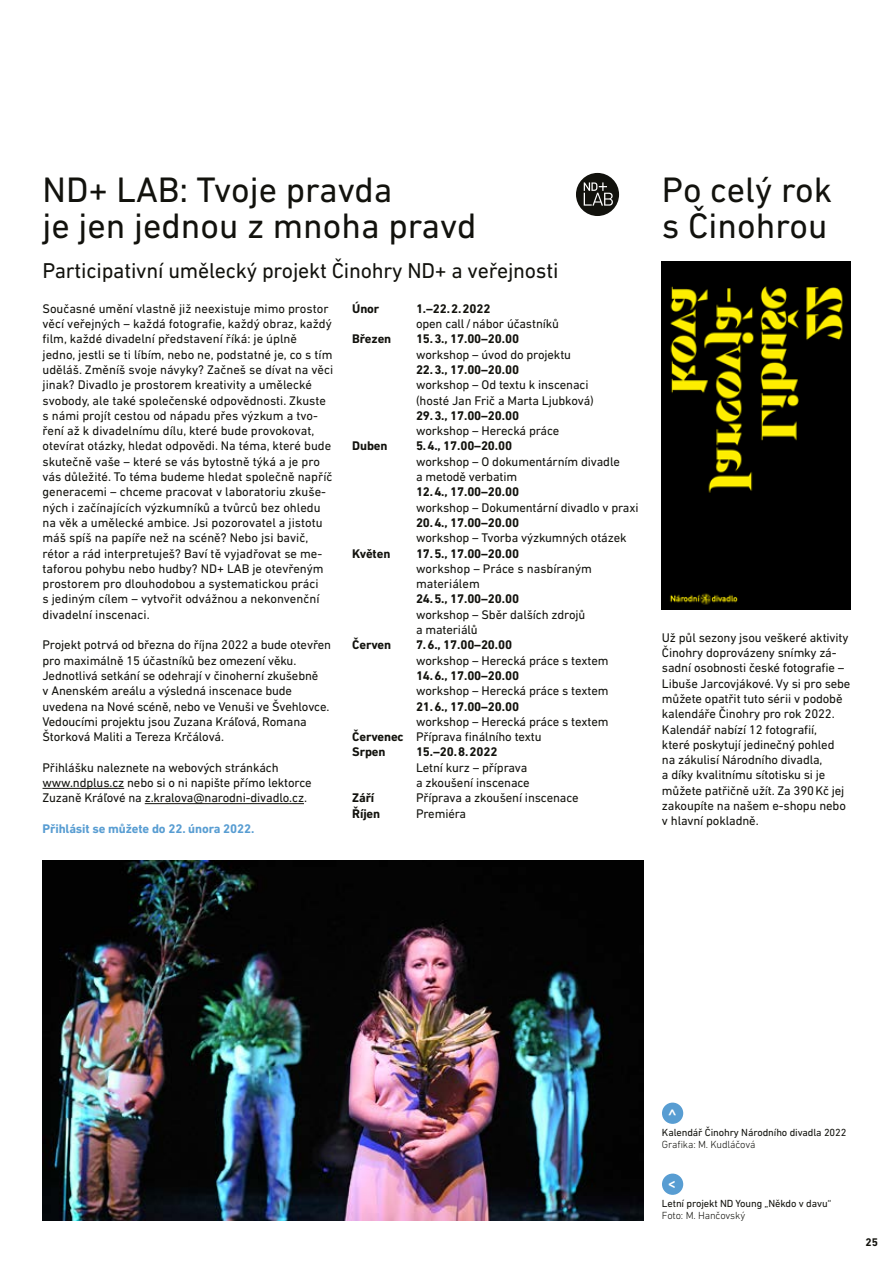
<style>
.page{position:relative;width:893px;height:1263px;background:#fff}
.page>*{position:absolute;margin:0;border:0;box-sizing:border-box;transform-origin:0 0}
.t1{font:36px/36px "DIN Next LT Pro";color:#12120d}
.t2{font:21.9px "DIN Next LT Pro";letter-spacing:-.01em;color:#12120d}
.t3{font:12.75px/15.3px "DIN Next LT Pro";letter-spacing:-.01em;color:#12120d}
.t4{font:700 12.75px "DIN Next LT Pro";letter-spacing:-.01em;color:#12120d}
.t5{font:700 12.75px "DIN Next LT Pro";letter-spacing:-.01em;color:#589dd2}
.t6{font:700 11.25px "DIN Next LT Pro";color:#12120d}
.t7{font:10.5px "DIN Next LT Pro";letter-spacing:-.01em;color:#12120d}
.t8{font:300 10.5px "DIN Next LT Pro";letter-spacing:-.01em;color:#12120d}
.s1{font-weight:700}
</style>
<div class="page">
<hr style="left:43px;top:788px;width:81px;height:1px;background:#12120d">
<hr style="left:145px;top:803px;width:159px;height:1px;background:#12120d">
<img style="left:662px;top:262px;width:188px;height:348px">
<img style="left:43px;top:860px;width:601px;height:360px">
<div style="left:662px;top:1102px;width:21px;height:22px;background:#589dd2;border-radius:50%"></div>
<div style="left:662px;top:1173px;width:21px;height:22px;background:#589dd2;border-radius:50%"></div>
<svg style="left:576px;top:173px;width:43px;height:43px"></svg>
<h1 class="t1" style="left:43px;top:171px;width:435px">ND+ LAB: Tvoje pravda<br>je jen jednou z mnoha pravd</h1>
<h1 class="t1" style="left:662px;top:171px;width:172px">Po celý rok s Činohrou</h1>
<h2 class="t2" style="left:43px;top:258px;width:517px">Participativní umělecký projekt Činohry ND+ a veřejnosti</h2>
<p class="t3" style="left:43px;top:301px;width:292px">Současné umění vlastně již neexistuje mimo prostor věcí veřejných – každá fotografie, každý obraz, každý film, každé divadelní představení říká: je úplně<br>jedno, jestli se ti líbím, nebo ne, podstatné je, co s tím uděláš. Změníš svoje návyky? Začneš se dívat na věci jinak? Divadlo je prostorem kreativity a umělecké svobody, ale také společenské odpovědnosti. Zkuste s námi projít cestou od nápadu přes výzkum a tvo&shy;ření až k divadelnímu dílu, které bude provokovat, otevírat otázky, hledat odpovědi. Na téma, které bude skutečně vaše – které se vás bytostně týká a je pro vás důležité. To téma budeme hledat společně napříč generacemi – chceme pracovat v laboratoriu zkuše&shy;ných i začínajících výzkumníků a tvůrců bez ohledu na věk a umělecké ambice. Jsi pozorovatel a jistotu máš spíš na papíře než na scéně? Nebo jsi bavič, rétor a rád interpretuješ? Baví tě vyjadřovat se me&shy;taforou pohybu nebo hudby? ND+ LAB je otevřeným prostorem pro dlouhodobou a systematickou práci<br>s jediným cílem – vytvořit odvážnou a nekonvenční divadelní inscenaci.</p>
<p class="t3" style="left:43px;top:637px;width:290px">Projekt potrvá od března do října 2022 a bude otevřen pro maximálně 15 účastníků bez omezení věku.<br>Jednotlivá setkání se odehrají v činoherní zkušebně<br>v Anenském areálu a výsledná inscenace bude uvedena na Nové scéně, nebo ve Venuši ve Švehlovce.<br>Vedoucími projektu jsou Zuzana Kráľová, Romana Štorková Maliti a Tereza Krčálová.</p>
<p class="t3" style="left:43px;top:760px;width:271px">Přihlášku naleznete na webových stránkách www.ndplus.cz nebo si o ni napište přímo lektorce<br>Zuzaně Kráľové na z.kralova@narodni-divadlo.cz.</p>
<p class="t5" style="left:43px;top:821px;width:213px">Přihlásit se můžete do 22. února 2022.</p>
<p class="t4" style="left:352px;top:301px;width:29px">Únor</p>
<p class="t4" style="left:416px;top:301px;width:76px">1.–22.2.2022</p>
<p class="t3" style="left:416px;top:316px;width:144px">open call /nábor účastníků</p>
<p class="t4" style="left:352px;top:331px;width:41px">Březen</p>
<p class="t4" style="left:416px;top:331px;width:105px">15.3., 17.00–20.00</p>
<p class="t3" style="left:416px;top:346px;width:157px">workshop – úvod do projektu</p>
<p class="t4" style="left:416px;top:362px;width:105px">22.3., 17.00–20.00</p>
<p class="t3" style="left:416px;top:377px;width:179px">workshop – Od textu k inscenaci (hosté Jan Frič a Marta Ljubková)</p>
<p class="t4" style="left:416px;top:408px;width:105px">29.3., 17.00–20.00</p>
<p class="t3" style="left:416px;top:423px;width:145px">workshop – Herecká práce</p>
<p class="t4" style="left:352px;top:439px;width:37px">Duben</p>
<p class="t4" style="left:416px;top:439px;width:98px">5.4., 17.00–20.00</p>
<p class="t3" style="left:416px;top:454px;width:205px">workshop – O dokumentárním divadle a metodě verbatim</p>
<p class="t4" style="left:416px;top:484px;width:105px">12.4., 17.00–20.00</p>
<p class="t3" style="left:416px;top:499px;width:224px">workshop – Dokumentární divadlo v praxi</p>
<p class="t4" style="left:416px;top:515px;width:105px">20.4., 17.00–20.00</p>
<p class="t3" style="left:416px;top:530px;width:212px">workshop – Tvorba výzkumných otázek</p>
<p class="t4" style="left:352px;top:546px;width:40px">Květen</p>
<p class="t4" style="left:416px;top:546px;width:105px">17.5., 17.00–20.00</p>
<p class="t3" style="left:416px;top:561px;width:177px">workshop – Práce s nasbíraným materiálem</p>
<p class="t4" style="left:416px;top:592px;width:105px">24.5., 17.00–20.00</p>
<p class="t3" style="left:416px;top:607px;width:171px">workshop – Sběr dalších zdrojů a materiálů</p>
<p class="t4" style="left:352px;top:637px;width:40px">Červen</p>
<p class="t4" style="left:416px;top:637px;width:98px">7.6., 17.00–20.00</p>
<p class="t3" style="left:416px;top:652px;width:194px">workshop – Herecká práce s textem</p>
<p class="t4" style="left:416px;top:668px;width:105px">14.6., 17.00–20.00</p>
<p class="t3" style="left:416px;top:683px;width:194px">workshop – Herecká práce s textem</p>
<p class="t4" style="left:416px;top:699px;width:105px">21.6., 17.00–20.00</p>
<p class="t3" style="left:352px;top:714px;width:258px;text-indent:64px">workshop – Herecká práce s textem<br><span class="s1">Červenec</span> Příprava finálního textu<br><span class="s1">Srpen</span></p>
<p class="t3" style="left:662px;top:630px;width:190px">Už půl sezony jsou veškeré aktivity<br>Činohry doprovázeny snímky zá&shy;sadní osobnosti české fotografie –<br>Libuše Jarcovjákové. Vy si pro sebe můžete opatřit tuto sérii v podobě kalendáře Činohry pro rok 2022.<br>Kalendář nabízí 12 fotografií,<br>které poskytují jedinečný pohled na zákulisí Národního divadla,<br>a díky kvalitnímu sítotisku si je můžete patřičně užít. Za 390Kč jej zakoupíte na našem e-shopu nebo v hlavní pokladně.</p>
<p class="t4" style="left:416px;top:745px;width:83px">15.–20.8.2022</p>
<p class="t3" style="left:416px;top:760px;width:115px">Letní kurz – příprava a zkoušení inscenace</p>
<p class="t4" style="left:352px;top:790px;width:24px">Září</p>
<p class="t3" style="left:416px;top:790px;width:164px">Příprava a zkoušení inscenace</p>
<p class="t4" style="left:352px;top:806px;width:29px">Říjen</p>
<p class="t3" style="left:416px;top:805px;width:52px">Premiéra</p>
<p class="t7" style="left:662px;top:1126px;width:186px">Kalendář Činohry Národního divadla 2022</p>
<p class="t8" style="left:662px;top:1138px;width:95px">Grafika: M. Kudláčová</p>
<p class="t7" style="left:662px;top:1197px;width:171px">Letní projekt ND Young „Někdo v davu“</p>
<p class="t8" style="left:662px;top:1209px;width:85px">Foto: M. Hančovský</p>
<p class="t6" style="left:865px;top:1235px;width:14px">25</p>
</div>
